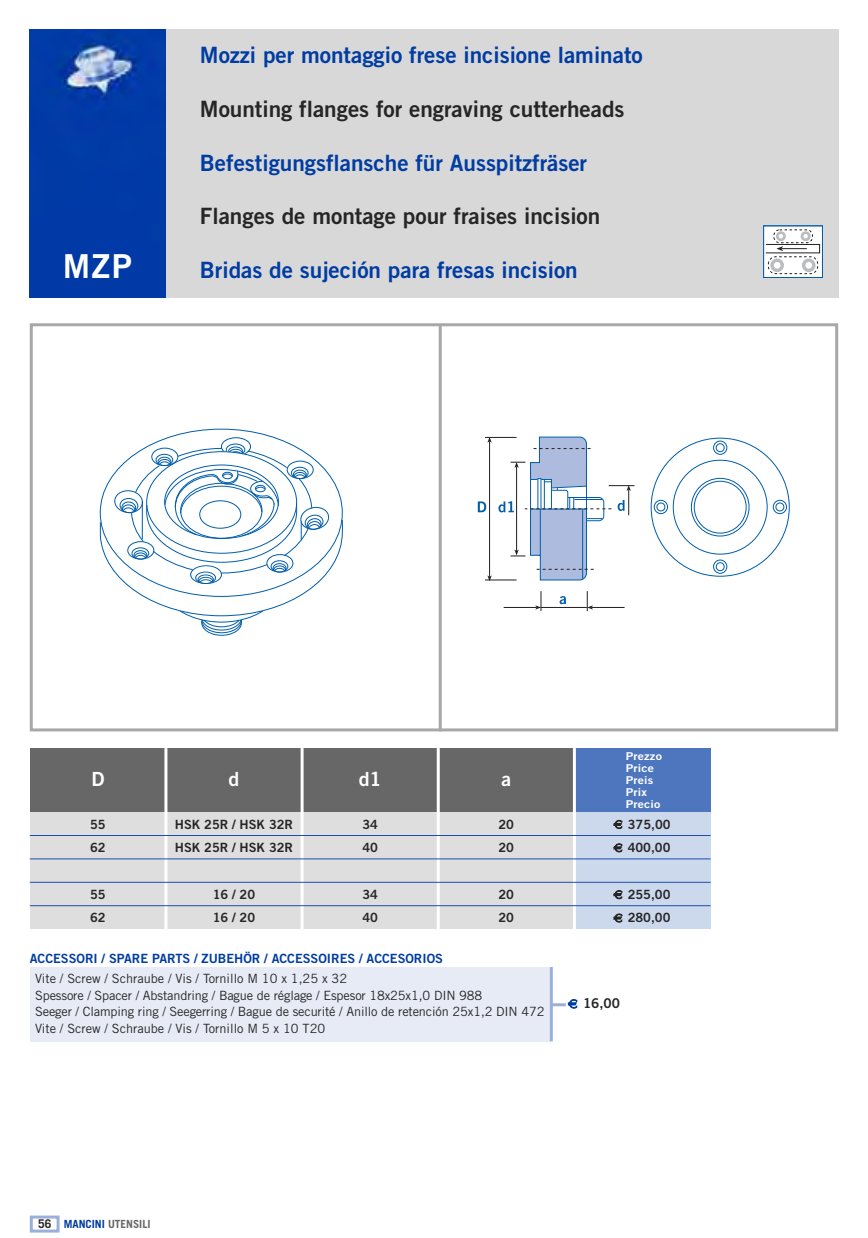
<style>
.page{position:relative;width:868px;height:1238px;background:#fff}
.page>*{position:absolute;margin:0;border:0;box-sizing:border-box;transform-origin:0 0}
.t1{font:33px "Trade Gothic Bold Two";color:#fff}
.t2{font:22.5px "Trade Gothic Bold Two";color:#003ca2}
.t3{font:22.5px "Trade Gothic Bold Two";color:#272627}
.t4{font:19.5px "Trade Gothic Bold Two";color:#fff}
.t5{font:13.5px "Trade Gothic Bold Two";color:#272627}
.t6{font:12.75px/16.5px "Trade Gothic";letter-spacing:-.01em;color:#272627}
.t7{font:12.75px "Trade Gothic Bold Two";color:#272627}
.t8{font:12.75px "Trade Gothic Bold Two";color:#003ca2}
.t9{font:700 11.25px "Trade Gothic";color:#686768}
.t10{font:10.8px/12px "Trade Gothic Bold Two";letter-spacing:.015em;color:#fff;scale:1.15 1}
.s1{font-size:12px;color:#272627}
.s2{color:#003ca2}
</style>
<div class="page">
<div style="left:30px;top:1215px;width:30px;height:17px;border:3px solid #99b1da"></div>
<div style="left:30px;top:30px;width:808px;height:268px;background:#d8d8d8"></div>
<div style="left:30px;top:30px;width:136px;height:268px;background:#003ca2"></div>
<div style="left:30px;top:748px;width:545px;height:64px;background:#686768"></div>
<div style="left:574px;top:748px;width:136px;height:64px;background:#4d76be"></div>
<div style="left:30px;top:323px;width:808px;height:408px;border:3px solid #a9a8a9"></div>
<hr style="left:438px;top:325px;width:3px;height:406px;background:#a9a8a9">
<svg style="left:100px;top:437px;width:243px;height:199px"></svg>
<div style="left:691px;top:478px;width:58px;height:58px;border:1px solid #005daa;border-radius:50%"></div>
<div style="left:693px;top:481px;width:53px;height:52px;border:1px solid #005daa;border-radius:50%"></div>
<div style="left:713px;top:440px;width:14px;height:14px;border:1px solid #005daa;border-radius:50%"></div>
<div style="left:715px;top:443px;width:9px;height:9px;border:1px solid #005daa;border-radius:50%"></div>
<div style="left:713px;top:559px;width:14px;height:14px;border:1px solid #005daa;border-radius:50%"></div>
<div style="left:715px;top:562px;width:9px;height:9px;border:1px solid #005daa;border-radius:50%"></div>
<div style="left:653px;top:500px;width:14px;height:14px;border:1px solid #005daa;border-radius:50%"></div>
<div style="left:656px;top:502px;width:9px;height:9px;border:1px solid #005daa;border-radius:50%"></div>
<div style="left:772px;top:500px;width:14px;height:14px;border:1px solid #005daa;border-radius:50%"></div>
<div style="left:775px;top:502px;width:9px;height:9px;border:1px solid #005daa;border-radius:50%"></div>
<hr style="left:485px;top:437px;width:31px;height:1px;background:#231f20">
<hr style="left:489px;top:441px;width:1px;height:136px;background:#231f20">
<svg style="left:487px;top:437px;width:4px;height:6px"></svg>
<svg style="left:487px;top:575px;width:4px;height:6px"></svg>
<hr style="left:485px;top:579px;width:31px;height:1px;background:#231f20">
<hr style="left:503px;top:607px;width:33px;height:1px;background:#231f20">
<svg style="left:535px;top:591px;width:6px;height:20px"></svg>
<svg style="left:477px;top:501px;width:9px;height:11px"></svg>
<hr style="left:591px;top:607px;width:33px;height:1px;background:#231f20">
<svg style="left:587px;top:591px;width:6px;height:20px"></svg>
<hr style="left:540px;top:607px;width:46px;height:1px;background:#231f20">
<svg style="left:559px;top:596px;width:7px;height:8px"></svg>
<svg style="left:498px;top:436px;width:136px;height:144px"></svg>
<svg style="left:763px;top:226px;width:59px;height:52px"></svg>
<div style="left:765px;top:244px;width:54px;height:9px;background:#fff"></div>
<div style="left:768px;top:256px;width:49px;height:18px;background:#fff;border:1px dashed #231f20;border-radius:7px"></div>
<div style="left:773px;top:229px;width:39px;height:14px;background:#fff;border:1px dashed #231f20;border-radius:6px"></div>
<div style="left:765px;top:244px;width:54px;height:9px;border:1px solid #231f20"></div>
<svg style="left:776px;top:246px;width:30px;height:5px"></svg>
<svg style="left:770px;top:258px;width:13px;height:14px"></svg>
<svg style="left:775px;top:231px;width:10px;height:10px"></svg>
<svg style="left:800px;top:231px;width:10px;height:10px"></svg>
<svg style="left:801px;top:258px;width:14px;height:14px"></svg>
<div style="left:773px;top:262px;width:7px;height:6px;background:#fff;border-radius:50%"></div>
<svg style="left:805px;top:262px;width:6px;height:6px"></svg>
<svg style="left:778px;top:234px;width:5px;height:4px"></svg>
<svg style="left:803px;top:234px;width:4px;height:4px"></svg>
<div style="left:30px;top:812px;width:571px;height:116px;background:#dfdedf"></div>
<div style="left:575px;top:812px;width:135px;height:116px;background:#ccd8ec"></div>
<hr style="left:164px;top:748px;width:3px;height:181px;background:#fff">
<hr style="left:300px;top:748px;width:3px;height:181px;background:#fff">
<hr style="left:436px;top:748px;width:3px;height:181px;background:#fff">
<hr style="left:573px;top:748px;width:3px;height:181px;background:#fff">
<hr style="left:30px;top:835px;width:680px;height:1px;background:#1a4fac">
<hr style="left:30px;top:858px;width:680px;height:1px;background:#1a4fac">
<hr style="left:30px;top:882px;width:680px;height:1px;background:#1a4fac">
<hr style="left:30px;top:905px;width:680px;height:1px;background:#1a4fac">
<div style="left:30px;top:966px;width:520px;height:75px;background:#e6ebf6"></div>
<hr style="left:549px;top:967px;width:3px;height:74px;background:#99b1da">
<hr style="left:551px;top:1003px;width:14px;height:3px;background:#99b1da">
<h2 class="t2" style="left:200px;top:47px;width:444px">Mozzi per montaggio frese incisione laminato</h2>
<h2 class="t3" style="left:200px;top:100px;width:426px">Mounting flanges for engraving cutterheads</h2>
<h2 class="t2" style="left:200px;top:154px;width:388px">Befestigungsflansche für Ausspitzfräser</h2>
<h2 class="t3" style="left:200px;top:208px;width:402px">Flanges de montage pour fraises incision</h2>
<h1 class="t1" style="left:63px;top:254px;width:71px">MZP</h1>
<h2 class="t2" style="left:200px;top:262px;width:379px">Bridas de sujeción para fresas incision</h2>
<p class="t10" style="left:625px;top:751px;width:33px">Prezzo<br>Price<br>Preis<br>Prix<br>Precio</p>
<h3 class="t4" style="left:91px;top:771px;width:15px">D</h3>
<h3 class="t4" style="left:228px;top:771px;width:12px">d</h3>
<h3 class="t4" style="left:359px;top:771px;width:24px">d1</h3>
<h3 class="t4" style="left:501px;top:771px;width:11px">a</h3>
<p class="t7" style="left:90px;top:819px;width:17px">55</p>
<p class="t7" style="left:175px;top:819px;width:120px">HSK 25R / HSK 32R</p>
<p class="t7" style="left:362px;top:819px;width:17px">34</p>
<p class="t7" style="left:498px;top:819px;width:17px">20</p>
<p class="t7" style="left:627px;top:819px;width:44px">375,00</p>
<p class="t7" style="left:90px;top:842px;width:17px">62</p>
<p class="t7" style="left:175px;top:842px;width:120px">HSK 25R / HSK 32R</p>
<p class="t7" style="left:362px;top:842px;width:17px">40</p>
<p class="t7" style="left:498px;top:842px;width:17px">20</p>
<p class="t7" style="left:627px;top:842px;width:44px">400,00</p>
<p class="t7" style="left:90px;top:889px;width:17px">55</p>
<p class="t7" style="left:213px;top:889px;width:44px">16 / 20</p>
<p class="t7" style="left:362px;top:889px;width:17px">34</p>
<p class="t7" style="left:498px;top:889px;width:17px">20</p>
<p class="t7" style="left:627px;top:889px;width:44px">255,00</p>
<p class="t7" style="left:90px;top:912px;width:17px">62</p>
<p class="t7" style="left:213px;top:912px;width:44px">16 / 20</p>
<p class="t7" style="left:362px;top:912px;width:17px">40</p>
<p class="t7" style="left:498px;top:912px;width:17px">20</p>
<p class="t7" style="left:627px;top:912px;width:44px">280,00</p>
<p class="t8" style="left:30px;top:953px;width:414px">ACCESSORI / SPARE PARTS / ZUBEHÖR / ACCESSOIRES / ACCESORIOS</p>
<p class="t6" style="left:35px;top:971px;width:511px">Vite / Screw / Schraube / Vis / Tornillo M 10 x 1,25 x 32<br>Spessore / Spacer / Abstandring / Bague de réglage / Espesor 18x25x1,0 DIN 988<br>Seeger / Clamping ring / Seegerring / Bague de securité / Anillo de retención 25x1,2 DIN 472<br>Vite / Screw / Schraube / Vis / Tornillo M 5 x 10 T20</p>
<p class="t5" style="left:583px;top:998px;width:39px">16,00</p>
<p class="t9" style="left:38px;top:1219px;width:114px"><span class="s1">56</span> <span class="s2">MANCINI</span> UTENSILI</p>
</div>
